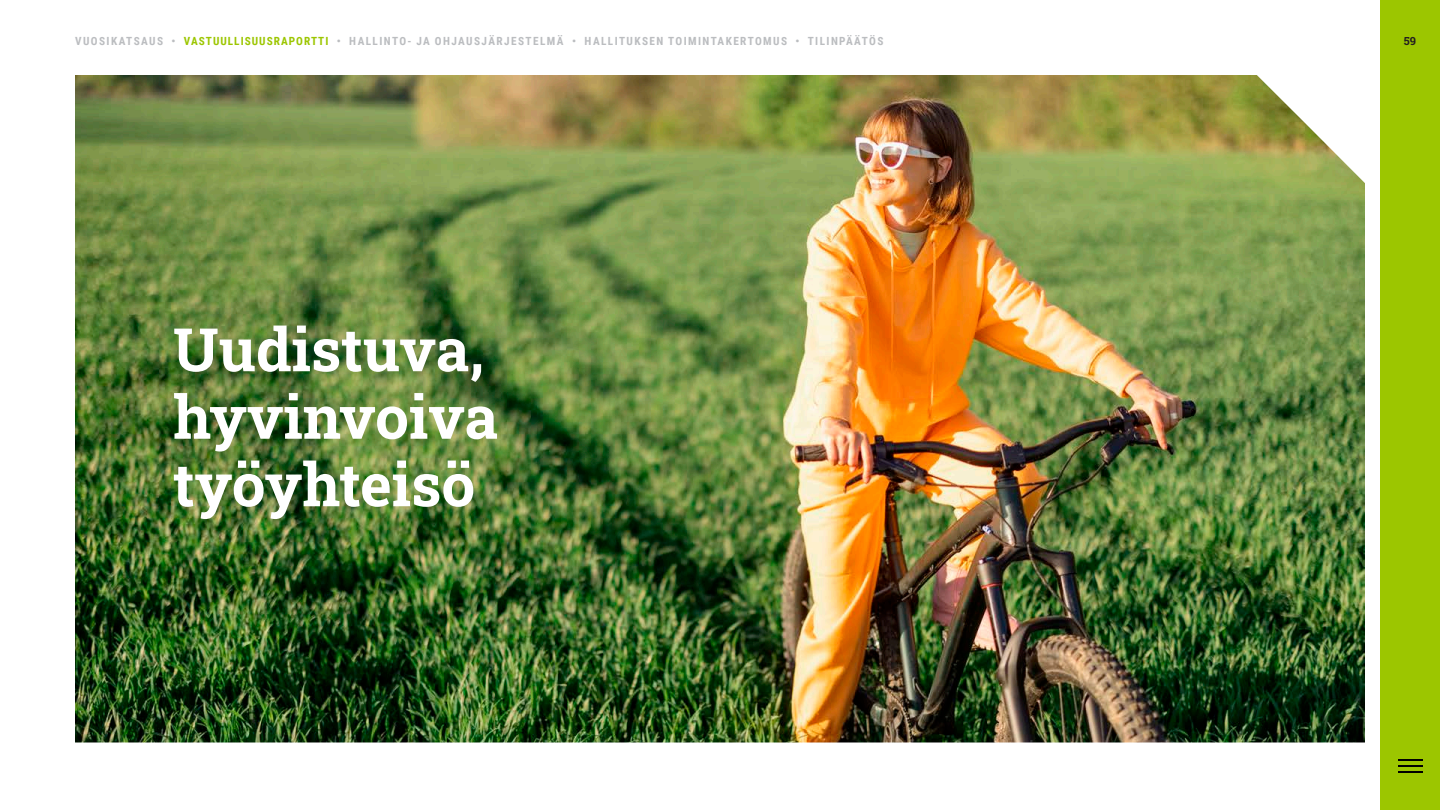
<style>
.page{position:relative;width:1440px;height:810px;background:#fff}
.page>*{position:absolute;margin:0;border:0;box-sizing:border-box;transform-origin:0 0}
.Otsikko{font:700 60px/67.5px "Roboto Slab";color:#fff}
.t1{font:700 11.25px "Roboto Condensed";letter-spacing:.125em;color:#bbbdc0}
.t2{font:700 11.25px "Roboto Slab";color:#231f20}
.s1{color:#9cc600}
</style>
<div class="page">
<img style="left:75px;top:75px;width:1290px;height:667px">
<div style="left:1380px;top:0;width:60px;height:810px;background:#9cc600"></div>
<hr style="left:1398px;top:759px;width:24px;height:2px;background:#000">
<hr style="left:1398px;top:765px;width:24px;height:2px;background:#000">
<svg style="left:1398px;top:771px;width:24px;height:1px"></svg>
<p class="t1" style="left:75px;top:34px;width:810px">VUOSIKATSAUS • <span class="s1">VASTUULLISUUSRAPORTTI</span> • HALLINTO- JA OHJAUSJÄRJESTELMÄ • HALLITUKSEN TOIMINTAKERTOMUS • TILINPÄÄTÖS</p>
<p class="t2" style="left:1404px;top:34px;width:14px">59</p>
<p class="Otsikko" style="left:173px;top:314px;width:327px">Uudistuva, hyvinvoiva työyhteisö</p>
</div>
